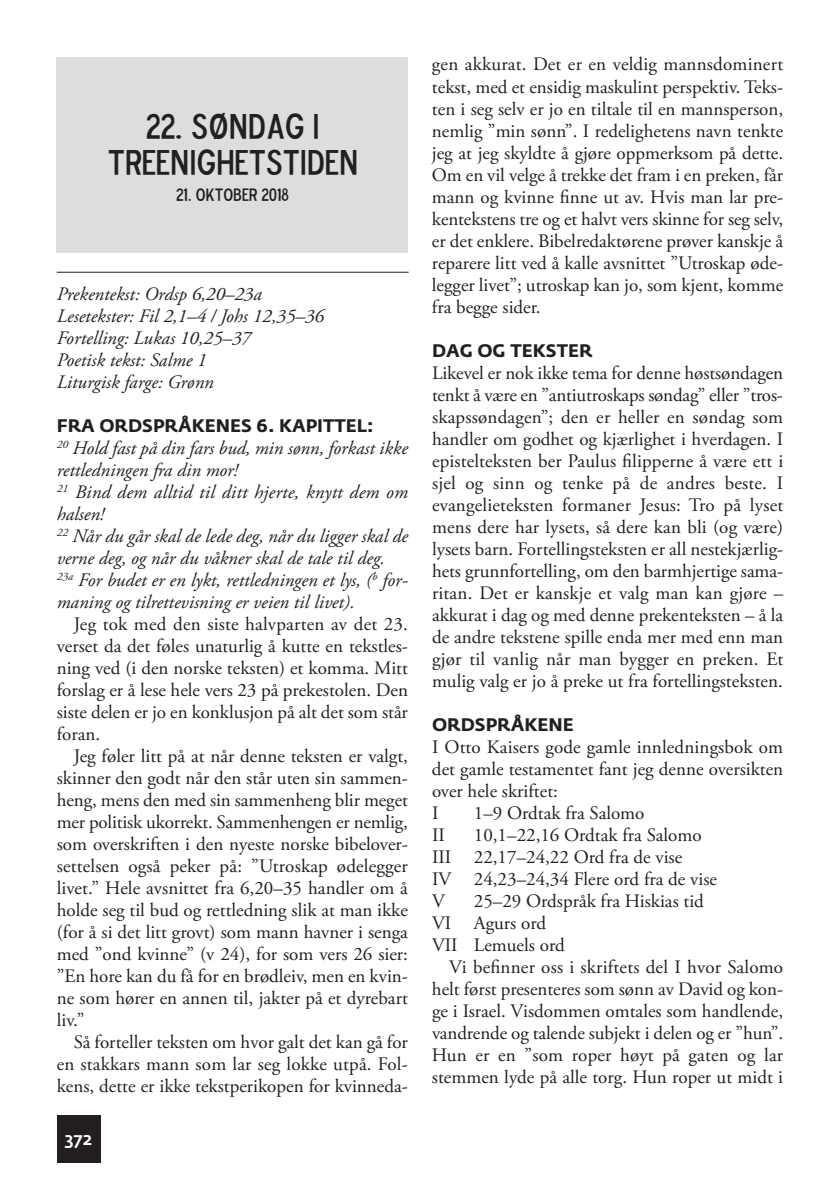
<style>
.page{position:relative;width:840px;height:1191px;background:#fff}
.page>*{position:absolute;margin:0;border:0;box-sizing:border-box;transform-origin:0 0}
.t1{font:36px/36px "Blue Highway D Type";color:#231f20;text-align:center}
.t2{font:19px/22px "Adobe Garamond Pro";color:#231f20;text-align:justify}
.t3{font:italic 19px/22px "Adobe Garamond Pro";color:#231f20}
.t4{font:700 18px "Fedra Sans";color:#231f20}
.t5{font:18px "Blue Highway D Type";color:#231f20}
.t6{font:500 18px "Fedra Sans";color:#fff}
</style>
<div class="page">
<div style="left:57px;top:1115px;width:43px;height:47px;background:#231f20"></div>
<div style="left:57px;top:57px;width:351px;height:195px;background:#dcdddf"></div>
<hr style="left:57px;top:272px;width:351px;height:1px;background:#231f20">
<h1 class="t1" style="left:107px;top:108px;width:252px">22. SØNDAG I<br>TREENIGHETSTIDEN</h1>
<p class="t5" style="left:176px;top:183px;width:114px">21. OKTOBER 2018</p>
<p class="t3" style="left:57px;top:285px;width:269px">Prekentekst: Ordsp 6,20–23a<br>Lesetekster: Fil 2,1–4 / Johs 12,35–36<br>Fortelling: Lukas 10,25–37<br>Poetisk tekst: Salme 1<br>Liturgisk farge: Grønn</p>
<p class="t4" style="left:57px;top:419px;width:318px">FRA ORDSPRÅKENES 6. KAPITTEL:</p>
<p class="t3" style="left:57px;top:439px;width:352px"><sup>20</sup> Hold fast på din fars bud, min sønn, forkast ikke rettledningen fra din mor!<br><sup>21</sup> Bind dem alltid til ditt hjerte, knytt dem om halsen!<br><sup>22</sup> Når du går skal de lede deg, når du ligger skal de verne deg, og når du våkner skal de tale til deg.<br><sup>23a</sup> For budet er en lykt, rettledningen et lys, (<sup>b</sup> for&shy;maning og tilrettevisning er veien til livet).</p>
<p class="t2" style="left:57px;top:615px;width:352px;text-indent:17px">Jeg tok med den siste halvparten av det 23. verset da det føles unaturlig å kutte en tekstles&shy;ning ved (i den norske teksten) et komma. Mitt forslag er å lese hele vers 23 på prekestolen. Den siste delen er jo en konklusjon på alt det som står foran.</p>
<p class="t2" style="left:57px;top:747px;width:352px;text-indent:17px">Jeg føler litt på at når denne teksten er valgt, skinner den godt når den står uten sin sammen&shy;heng, mens den med sin sammenheng blir meget mer politisk ukorrekt. Sammenhengen er nemlig, som overskriften i den nyeste norske bibelover&shy;settelsen også peker på: ”Utroskap ødelegger livet.” Hele avsnittet fra 6,20–35 handler om å holde seg til bud og rettledning slik at man ikke (for å si det litt grovt) som mann havner i senga med ”ond kvinne” (v 24), for som vers 26 sier: ”En hore kan du få for en brødleiv, men en kvin&shy;ne som hører en annen til, jakter på et dyrebart liv.”</p>
<p class="t2" style="left:57px;top:1033px;width:352px;text-indent:17px">Så forteller teksten om hvor galt det kan gå for en stakkars mann som lar seg lokke utpå. Fol&shy;kens, dette er ikke tekstperikopen for kvinneda-</p>
<p class="t6" style="left:65px;top:1131px;width:29px">372</p>
<p class="t2" style="left:431px;top:55px;width:352px">gen akkurat. Det er en veldig mannsdominert tekst, med et ensidig maskulint perspektiv. Teks&shy;ten i seg selv er jo en tiltale til en mannsperson, nemlig ”min sønn”. I redelighetens navn tenkte jeg at jeg skyldte å gjøre oppmerksom på dette.<br>Om en vil velge å trekke det fram i en preken, får mann og kvinne finne ut av. Hvis man lar pre&shy;kentekstens tre og et halvt vers skinne for seg selv, er det enklere. Bibelredaktørene prøver kanskje å reparere litt ved å kalle avsnittet ”Utroskap øde&shy;legger livet”; utroskap kan jo, som kjent, komme fra begge sider.</p>
<p class="t4" style="left:432px;top:344px;width:162px">DAG OG TEKSTER</p>
<p class="t2" style="left:432px;top:363px;width:352px">Likevel er nok ikke tema for denne høstsøndagen tenkt å være en ”antiutroskaps søndag” eller ”tros&shy;skapssøndagen”; den er heller en søndag som handler om godhet og kjærlighet i hverdagen. I epistelteksten ber Paulus filipperne å være ett i sjel og sinn og tenke på de andres beste. I evangelieteksten formaner Jesus: Tro på lyset mens dere har lysets, så dere kan bli (og være) lysets barn. Fortellingsteksten er all nestekjærlig&shy;hets grunnfortelling, om den barmhjertige sama&shy;ritan. Det er kanskje et valg man kan gjøre – akkurat i dag og med denne prekenteksten – å la de andre tekstene spille enda mer med enn man gjør til vanlig når man bygger en preken. Et mulig valg er jo å preke ut fra fortellingsteksten.</p>
<p class="t4" style="left:432px;top:718px;width:143px">ORDSPRÅKENE</p>
<p class="t2" style="left:432px;top:737px;width:352px;text-align:left">I Otto Kaisers gode gamle innledningsbok om det gamle testamentet fant jeg denne oversikten over hele skriftet:<br>I</p>
<p class="t2" style="left:473px;top:803px;width:172px">1–9 Ordtak fra Salomo</p>
<p class="t2" style="left:432px;top:825px;width:286px;text-align:left;text-indent:42px">10,1–22,16 Ordtak fra Salomo<br>III 22,17–24,22 Ord fra de vise<br>IV 24,23–24,34 Flere ord fra de vise<br>V</p>
<p class="t2" style="left:432px;top:825px;width:14px">II</p>
<p class="t2" style="left:432px;top:891px;width:273px;text-align:left;text-indent:42px">25–29 Ordspråk fra Hiskias tid<br>VI Agurs ord<br>VII Lemuels ord</p>
<p class="t2" style="left:431px;top:957px;width:352px;text-indent:17px">Vi befinner oss i skriftets del I hvor Salomo helt først presenteres som sønn av David og kon&shy;ge i Israel. Visdommen omtales som handlende, vandrende og talende subjekt i delen og er ”hun”.<br>Hun er en ”som roper høyt på gaten og lar stemmen lyde på alle torg. Hun roper ut midt i</p>
</div>
